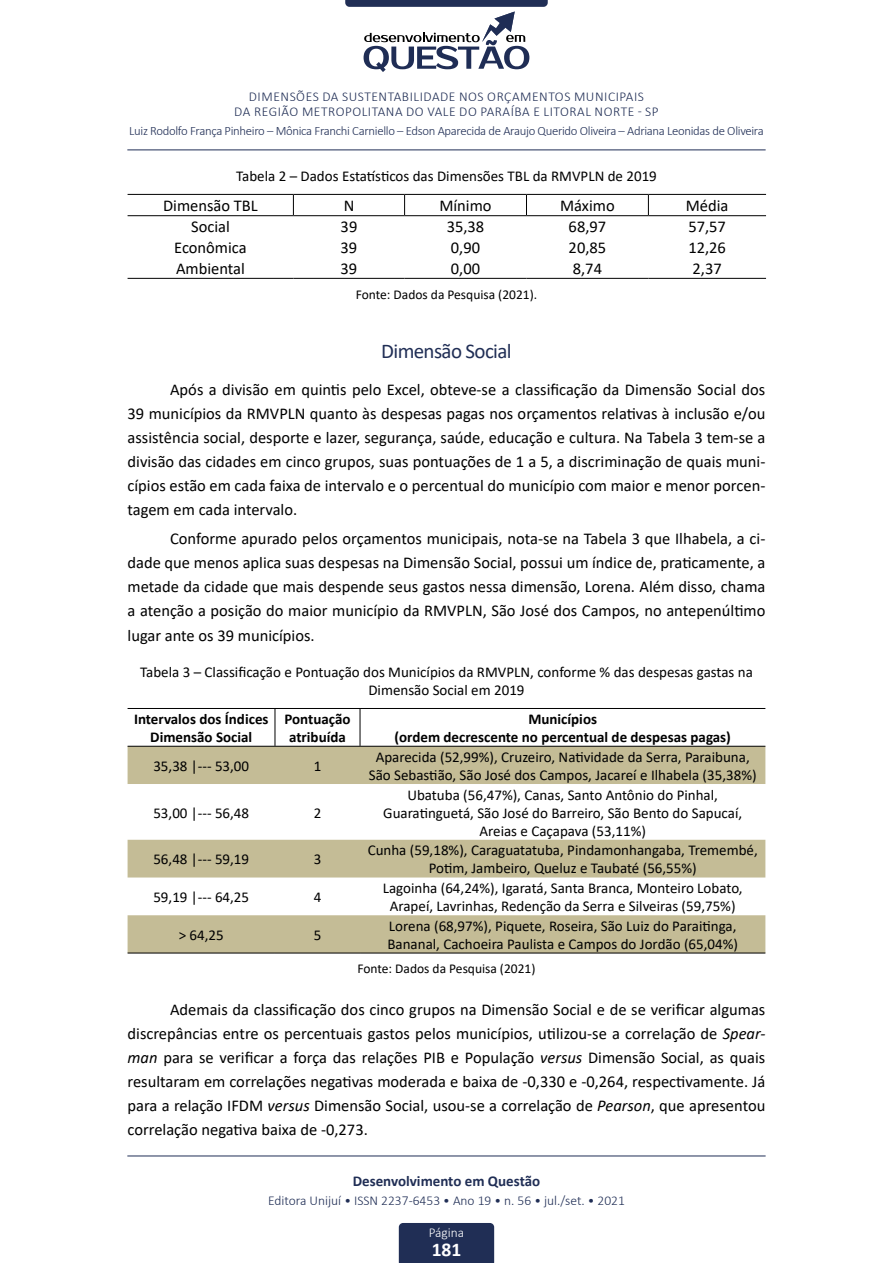
<style>
.page{position:relative;width:893px;height:1263px;background:#fff}
.page>*{position:absolute;margin:0;border:0;box-sizing:border-box;transform-origin:0 0}
.t1{font:21px "Calibri";letter-spacing:-.03em;color:#202e55}
.t2{font:700 19.5px "Calibri";color:#fff}
.t3{font:16.5px/24.2px "Calibri";color:#000;text-align:justify}
.t4{font:15px/18px "Calibri";color:#000;text-align:center}
.t5{font:700 15px/18px "Calibri";color:#000;text-align:center}
.t6{font:700 15px "Calibri";color:#202e55}
.t7{font:300 13.5px/15px "Calibri";letter-spacing:.04em;color:#202e55;text-align:center}
.t8{font:13.5px "Calibri";color:#000}
.t9{font:300 13.5px "Calibri";color:#202e55}
.t10{font:300 13.5px "Calibri";color:#fff}
.t11{font:300 12.75px "Calibri";letter-spacing:-.025em;color:#202e55}
.s1{font-style:italic}
</style>
<div class="page">
<svg style="left:345px;top:0;width:203px;height:72px"></svg>
<hr style="left:127px;top:150px;width:639px;height:1px;background:#202e55">
<div style="left:399px;top:1223px;width:95px;height:40px;background:#202e55"></div>
<hr style="left:127px;top:1155px;width:639px;height:1px;background:#202e55">
<svg style="left:293px;top:195px;width:1px;height:20px"></svg>
<svg style="left:404px;top:195px;width:1px;height:20px"></svg>
<svg style="left:526px;top:195px;width:1px;height:20px"></svg>
<svg style="left:648px;top:195px;width:1px;height:20px"></svg>
<hr style="left:128px;top:194px;width:165px;height:1px;background:#000">
<hr style="left:293px;top:194px;width:112px;height:1px;background:#000">
<hr style="left:405px;top:194px;width:121px;height:1px;background:#000">
<hr style="left:526px;top:194px;width:122px;height:1px;background:#000">
<hr style="left:648px;top:194px;width:118px;height:1px;background:#000">
<hr style="left:128px;top:215px;width:165px;height:1px;background:#000">
<hr style="left:293px;top:215px;width:112px;height:1px;background:#000">
<hr style="left:405px;top:215px;width:121px;height:1px;background:#000">
<hr style="left:526px;top:215px;width:122px;height:1px;background:#000">
<hr style="left:648px;top:215px;width:118px;height:1px;background:#000">
<hr style="left:128px;top:278px;width:165px;height:1px;background:#000">
<hr style="left:293px;top:278px;width:112px;height:1px;background:#000">
<hr style="left:405px;top:278px;width:121px;height:1px;background:#000">
<hr style="left:526px;top:278px;width:122px;height:1px;background:#000">
<hr style="left:648px;top:278px;width:118px;height:1px;background:#000">
<svg style="left:128px;top:747px;width:637px;height:206px;fill:#c4bc96"></svg>
<hr style="left:275px;top:709px;width:1px;height:37px;background:#000">
<hr style="left:360px;top:709px;width:1px;height:37px;background:#000">
<hr style="left:128px;top:708px;width:147px;height:1px;background:#000">
<hr style="left:275px;top:708px;width:85px;height:1px;background:#000">
<hr style="left:360px;top:708px;width:405px;height:1px;background:#000">
<hr style="left:128px;top:746px;width:147px;height:1px;background:#000">
<hr style="left:275px;top:746px;width:85px;height:1px;background:#000">
<hr style="left:360px;top:746px;width:405px;height:1px;background:#000">
<hr style="left:128px;top:953px;width:147px;height:1px;background:#000">
<hr style="left:275px;top:953px;width:85px;height:1px;background:#000">
<hr style="left:360px;top:953px;width:405px;height:1px;background:#000">
<p class="t7" style="left:234px;top:88px;width:426px">DIMENSÕES DA SUSTENTABILIDADE NOS ORÇAMENTOS MUNICIPAIS<br>DA REGIÃO METROPOLITANA DO VALE DO PARAÍBA E LITORAL NORTE - SP</p>
<p class="t11" style="left:129px;top:123px;width:636px">Luiz Rodolfo França Pinheiro – Mônica Franchi Carniello – Edson Aparecida de Araujo Querido Oliveira – Adriana Leonidas de Oliveira</p>
<p class="t4" style="left:236px;top:167px;width:422px">Tabela 2 – Dados Estatísticos das Dimensões TBL da RMVPLN de 2019</p>
<p class="t3" style="left:163px;top:193px;width:96px">Dimensão TBL</p>
<p class="t3" style="left:344px;top:193px;width:12px">N</p>
<p class="t3" style="left:439px;top:193px;width:54px">Mínimo</p>
<p class="t3" style="left:560px;top:193px;width:56px">Máximo</p>
<p class="t3" style="left:686px;top:193px;width:44px">Média</p>
<p class="t3" style="left:191px;top:214px;width:40px">Social</p>
<p class="t3" style="left:341px;top:214px;width:18px">39</p>
<p class="t3" style="left:447px;top:214px;width:39px">35,38</p>
<p class="t3" style="left:569px;top:214px;width:39px">68,97</p>
<p class="t3" style="left:688px;top:214px;width:39px">57,57</p>
<p class="t3" style="left:174px;top:235px;width:74px">Econômica</p>
<p class="t3" style="left:341px;top:235px;width:18px">39</p>
<p class="t3" style="left:451px;top:235px;width:31px">0,90</p>
<p class="t3" style="left:569px;top:235px;width:39px">20,85</p>
<p class="t3" style="left:688px;top:235px;width:39px">12,26</p>
<p class="t3" style="left:176px;top:256px;width:70px">Ambiental</p>
<p class="t3" style="left:341px;top:256px;width:18px">39</p>
<p class="t3" style="left:451px;top:256px;width:31px">0,00</p>
<p class="t3" style="left:573px;top:256px;width:31px">8,74</p>
<p class="t3" style="left:693px;top:256px;width:31px">2,37</p>
<p class="t8" style="left:356px;top:285px;width:183px">Fonte: Dados da Pesquisa (2021).</p>
<p class="t1" style="left:381px;top:336px;width:132px">Dimensão Social</p>
<p class="t3" style="left:128px;top:377px;width:639px;text-indent:43px">Após a divisão em quintis pelo Excel, obteve-se a classificação da Dimensão Social dos 39 municípios da RMVPLN quanto às despesas pagas nos orçamentos relativas à inclusão e/ou assistência social, desporte e lazer, segurança, saúde, educação e cultura. Na Tabela 3 tem-se a divisão das cidades em cinco grupos, suas pontuações de 1 a 5, a discriminação de quais muni&shy;cípios estão em cada faixa de intervalo e o percentual do município com maior e menor porcen&shy;tagem em cada intervalo.</p>
<p class="t3" style="left:128px;top:526px;width:639px;text-indent:43px">Conforme apurado pelos orçamentos municipais, nota-se na Tabela 3 que Ilhabela, a ci&shy;dade que menos aplica suas despesas na Dimensão Social, possui um índice de, praticamente, a metade da cidade que mais despende seus gastos nessa dimensão, Lorena. Além disso, chama a atenção a posição do maior município da RMVPLN, São José dos Campos, no antepenúltimo lugar ante os 39 municípios.</p>
<p class="t4" style="left:140px;top:662px;width:614px;line-height:18.9px">Tabela 3 – Classificação e Pontuação dos Municípios da RMVPLN, conforme % das despesas gastas na<br>Dimensão Social em 2019</p>
<p class="t5" style="left:134px;top:710px;width:136px">Intervalos dos Índices<br>Dimensão Social</p>
<p class="t5" style="left:284px;top:710px;width:68px">Pontuação atribuída</p>
<p class="t5" style="left:394px;top:710px;width:338px">Municípios<br>(ordem decrescente no percentual de despesas pagas)</p>
<p class="t4" style="left:153px;top:756px;width:97px">35,38 |--- 53,00</p>
<p class="t4" style="left:314px;top:756px;width:9px">1</p>
<p class="t4" style="left:369px;top:747px;width:389px">Aparecida (52,99%), Cruzeiro, Natividade da Serra, Paraibuna,<br>São Sebastião, São José dos Campos, Jacareí e Ilhabela (35,38%)</p>
<p class="t4" style="left:153px;top:803px;width:97px">53,00 |--- 56,48</p>
<p class="t4" style="left:314px;top:803px;width:9px">2</p>
<p class="t4" style="left:383px;top:785px;width:360px">Ubatuba (56,47%), Canas, Santo Antônio do Pinhal,<br>Guaratinguetá, São José do Barreiro, São Bento do Sapucaí,<br>Areias e Caçapava (53,11%)</p>
<p class="t4" style="left:153px;top:850px;width:97px">56,48 |--- 59,19</p>
<p class="t4" style="left:314px;top:850px;width:9px">3</p>
<p class="t4" style="left:368px;top:841px;width:392px">Cunha (59,18%), Caraguatatuba, Pindamonhangaba, Tremembé,<br>Potim, Jambeiro, Queluz e Taubaté (56,55%)</p>
<p class="t4" style="left:153px;top:888px;width:97px">59,19 |--- 64,25</p>
<p class="t4" style="left:314px;top:888px;width:9px">4</p>
<p class="t4" style="left:383px;top:879px;width:361px">Lagoinha (64,24%), Igaratá, Santa Branca, Monteiro Lobato,<br>Arapeí, Lavrinhas, Redenção da Serra e Silveiras (59,75%)</p>
<p class="t4" style="left:179px;top:925px;width:47px">&gt; 64,25</p>
<p class="t4" style="left:314px;top:925px;width:9px">5</p>
<p class="t4" style="left:387px;top:916px;width:352px;text-align:left">Lorena (68,97%), Piquete, Roseira, São Luiz do Paraitinga,<br>Bananal, Cachoeira Paulista e Campos do Jordão (65,04%)</p>
<p class="t8" style="left:357px;top:959px;width:180px">Fonte: Dados da Pesquisa (2021)</p>
<p class="t3" style="left:128px;top:996px;width:639px;text-indent:43px">Ademais da classificação dos cinco grupos na Dimensão Social e de se verificar algumas discrepâncias entre os percentuais gastos pelos municípios, utilizou-se a correlação de <span class="s1">Spear&shy;man</span> para se verificar a força das relações PIB e População <span class="s1">versus</span> Dimensão Social, as quais resultaram em correlações negativas moderada e baixa de -0,330 e -0,264, respectivamente. Já para a relação IFDM <span class="s1">versus</span> Dimensão Social, usou-se a correlação de <span class="s1">Pearson</span>, que apresentou correlação negativa baixa de -0,273.</p>
<p class="t6" style="left:353px;top:1170px;width:189px">Desenvolvimento em Questão</p>
<p class="t9" style="left:268px;top:1192px;width:358px">Editora Unijuí • ISSN 2237-6453 • Ano 19 • n. 56 • jul./set. • 2021</p>
<p class="t10" style="left:429px;top:1224px;width:37px">Página</p>
<p class="t2" style="left:432px;top:1236px;width:31px">181</p>
</div>
